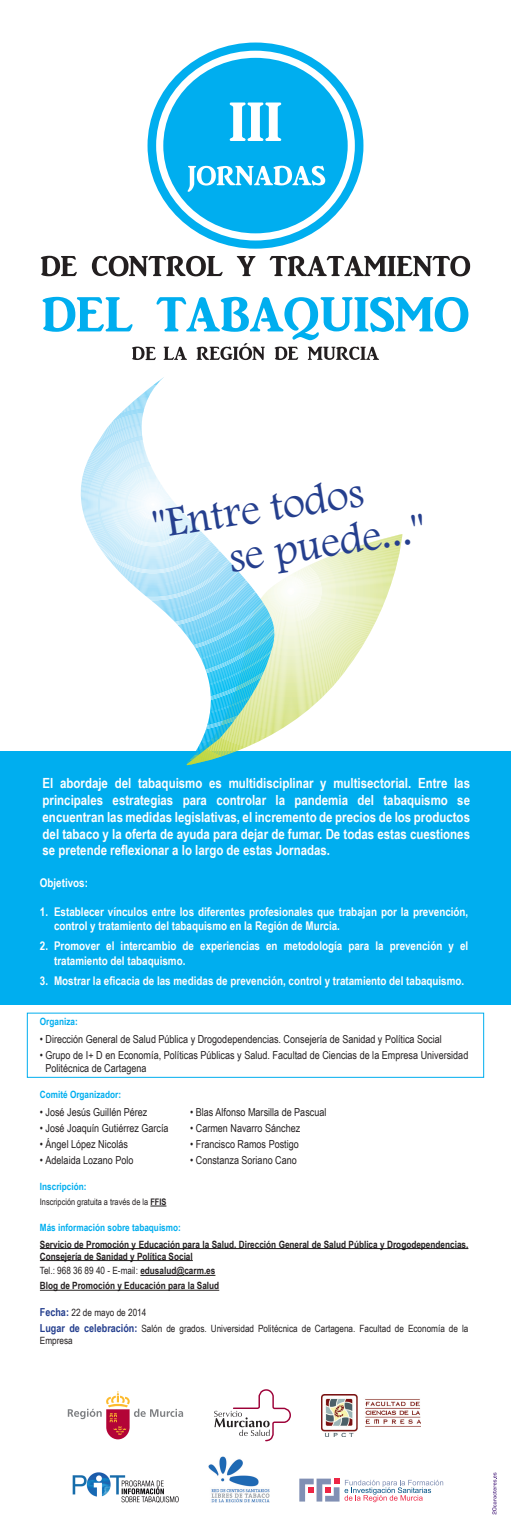
<style>
.page{position:relative;width:511px;height:1531px;background:#fff}
.page>*{position:absolute;margin:0;border:0;box-sizing:border-box;transform-origin:0 0}
.t1{font:43.6px/45px "Footlight MT Light";color:#253f8e}
.t2{font:700 14px/16.8px "Arial Narrow";color:#fff;text-align:justify}
.t3{font:700 12px/14.4px "Arial Narrow";color:#fff}
.t4{font:11px/13.2px "Arial Narrow";color:#231f20}
.t5{font:700 10px/12px "Arial Narrow";color:#231f20}
.t6{font:10px/16px "Arial Narrow";color:#231f20}
.t7{font:700 10px "Arial Narrow";color:#00aeef}
.t8{font:9px "Arial Narrow";color:#231f20}
.s1{font-weight:700}
.s2{font-weight:400}
.s3{font-weight:700;font-size:11px;color:#253f8e}
</style>
<div class="page">
<div style="left:27px;top:1012px;width:456px;height:66px;border:1px solid #00aeef"></div>
<div style="left:0;top:751px;width:510px;height:254px;background:#00aeef"></div>
<svg style="left:492px;top:1472px;width:4px;height:42px"></svg>
<div style="left:147px;top:43px;width:216px;height:206px;background:#00aeef;border-radius:50%"></div>
<div style="left:156px;top:51px;width:198px;height:189px;border:7px solid #fff;border-radius:50%"></div>
<svg style="left:229px;top:102px;width:52px;height:39px"></svg>
<svg style="left:187px;top:166px;width:138px;height:26px"></svg>
<svg style="left:41px;top:256px;width:36px;height:20px"></svg>
<svg style="left:92px;top:256px;width:130px;height:20px"></svg>
<svg style="left:236px;top:256px;width:19px;height:20px"></svg>
<svg style="left:269px;top:256px;width:200px;height:20px"></svg>
<svg style="left:43px;top:297px;width:425px;height:63px"></svg>
<svg style="left:150px;top:1205px;width:16px;height:1px"></svg>
<hr style="left:40px;top:1248px;width:428px;height:1px;background:#231f20">
<hr style="left:40px;top:1260px;width:153px;height:1px;background:#231f20">
<hr style="left:140px;top:1275px;width:75px;height:1px;background:#231f20">
<hr style="left:40px;top:1290px;width:179px;height:1px;background:#231f20">
<svg style="left:80px;top:417px;width:310px;height:273px"></svg>
<svg style="left:299px;top:1478px;width:144px;height:24px"></svg>
<img style="left:72px;top:1472px;width:106px;height:30px">
<img style="left:208px;top:1456px;width:61px;height:46px">
<svg style="left:68px;top:1391px;width:115px;height:48px"></svg>
<svg style="left:214px;top:1389px;width:77px;height:53px"></svg>
<img style="left:321px;top:1394px;width:99px;height:42px">
<h1 class="t1" style="left:218px;top:490px;width:200px;text-indent:-70px;rotate:-9deg">"Entre todos<br>se puede..."</h1>
<p class="t2" style="left:43px;top:774px;width:428px">El abordaje del tabaquismo es multidisciplinar y multisectorial. Entre las principales estrategias para controlar la pandemia del tabaquismo se encuentran las medidas legislativas, el incremento de precios de los productos del tabaco y la oferta de ayuda para dejar de fumar. De todas estas cuestiones se pretende reflexionar a lo largo de estas Jornadas.</p>
<p class="t3" style="left:40px;top:875px;width:50px">Objetivos:</p>
<p class="t3" style="left:54px;top:904px;width:415px;text-indent:-14px">1. Establecer vínculos entre los diferentes profesionales que trabajan por la prevención, control y tratamiento del tabaquismo en la Región de Murcia.</p>
<p class="t3" style="left:54px;top:938px;width:415px;text-indent:-14px">2. Promover el intercambio de experiencias en metodología para la prevención y el tratamiento del tabaquismo.</p>
<p class="t3" style="left:40px;top:973px;width:425px">3. Mostrar la eficacia de las medidas de prevención, control y tratamiento del tabaquismo.</p>
<p class="t7" style="left:40px;top:1014px;width:39px">Organiza:</p>
<p class="t4" style="left:40px;top:1032px;width:403px">• Dirección General de Salud Pública y Drogodependencias. Consejería de Sanidad y Política Social</p>
<p class="t4" style="left:46px;top:1048px;width:424px;text-indent:-6px">• Grupo de I+ D en Economía, Políticas Públicas y Salud. Facultad de Ciencias de la Empresa Universidad<br>Politécnica de Cartagena</p>
<p class="t7" style="left:40px;top:1087px;width:83px">Comité Organizador:</p>
<p class="t4" style="left:40px;top:1105px;width:109px">• José Jesús Guillén Pérez</p>
<p class="t4" style="left:40px;top:1121px;width:130px">• José Joaquín Gutiérrez García</p>
<p class="t4" style="left:40px;top:1137px;width:89px">• Ángel López Nicolás</p>
<p class="t4" style="left:40px;top:1153px;width:95px">• Adelaida Lozano Polo</p>
<p class="t4" style="left:190px;top:1105px;width:138px">• Blas Alfonso Marsilla de Pascual</p>
<p class="t4" style="left:190px;top:1121px;width:111px">• Carmen Navarro Sánchez</p>
<p class="t4" style="left:190px;top:1137px;width:110px">• Francisco Ramos Postigo</p>
<p class="t4" style="left:190px;top:1153px;width:108px">• Constanza Soriano Cano</p>
<p class="t7" style="left:40px;top:1179px;width:48px">Inscripción:</p>
<p class="t8" style="left:40px;top:1195px;width:128px">Inscripción gratuita a través de la <span class="s1">FFIS</span></p>
<p class="t7" style="left:40px;top:1220px;width:142px">Más información sobre tabaquismo:</p>
<p class="t5" style="left:40px;top:1237px;width:429px">Servicio de Promoción y Educación para la Salud. Dirección General de Salud Pública y Drogodependencias.<br>Consejería de Sanidad y Política Social</p>
<p class="t5" style="left:40px;top:1263px;width:181px;line-height:14.8px"><span class="s2">Tel.: 968 36 89 40 - E-mail:</span> edusalud@carm.es<br>Blog de Promoción y Educación para la Salud</p>
<p class="t6" style="left:40px;top:1304px;width:429px"><span class="s3">Fecha:</span> 22 de mayo de 2014<br><span class="s3">Lugar de celebración:</span> Salón de grados. Universidad Politécnica de Cartagena. Facultad de Economía de la</p>
<p class="t6" style="left:40px;top:1332px;width:34px">Empresa</p>
</div>
